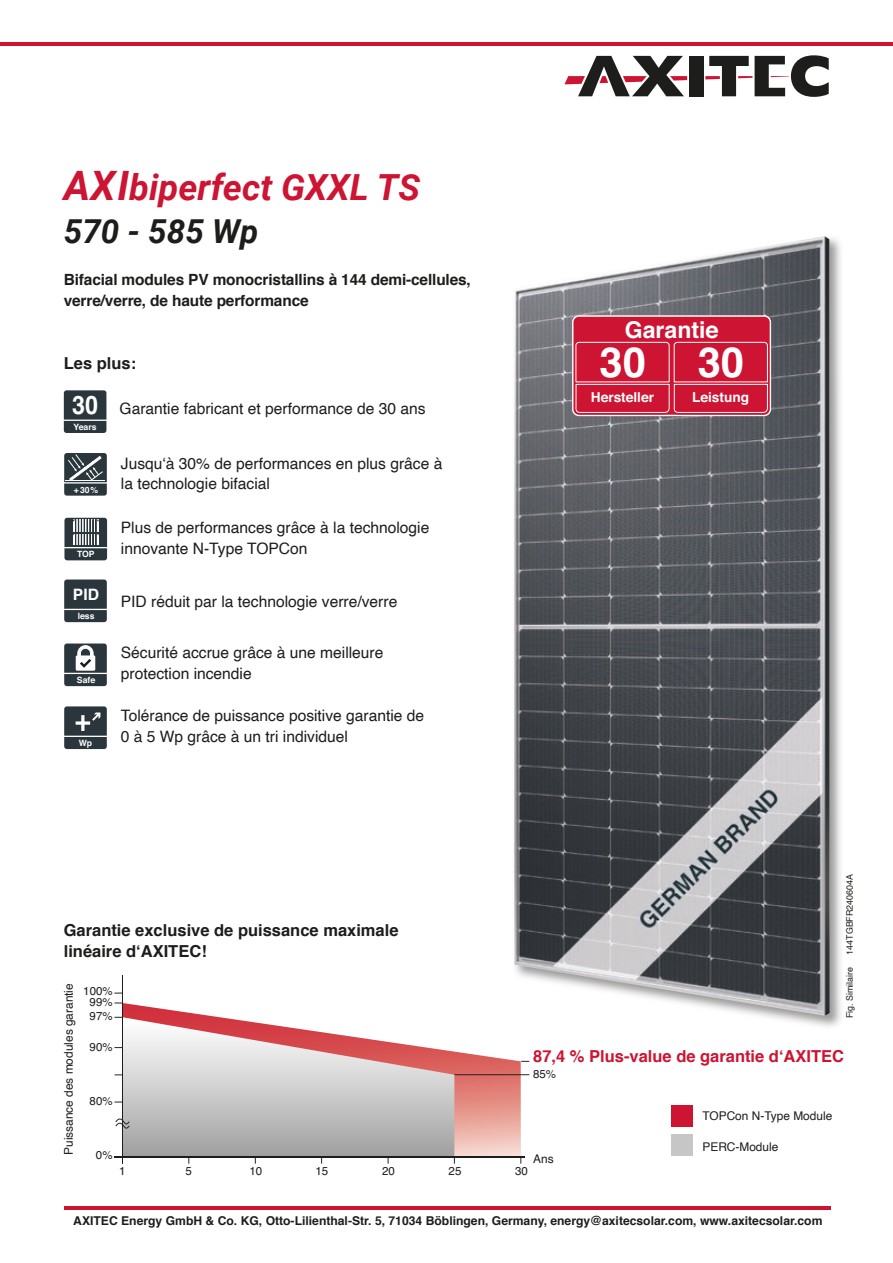
<style>
.page{position:relative;width:893px;height:1263px;background:#fff}
.page>*{position:absolute;margin:0;border:0;box-sizing:border-box;transform-origin:0 0}
.t1{font:700 41.7px "Helvetica";color:#fff}
.t2{font:italic 700 36px "Roboto";color:#cd1432}
.t3{font:italic 700 33px "Roboto";color:#1d1d1b}
.t4{font:700 25.65px "Helvetica";color:#fff;scale:.91 1}
.t5{font:700 23.1px "Helvetica";color:#fff}
.t6{font:700 16.5px/21px "Helvetica";color:#1d1d1b}
.t7{font:700 16.5px "Helvetica";color:#cd1432}
.t8{font:15.75px/20.2px "Helvetica";color:#1d1d1b}
.t9{font:700 15.6px "Helvetica";color:#fff}
.t10{font:700 15.45px/21px "Helvetica";letter-spacing:-.01em;color:#1d1d1b}
.t11{font:700 13.65px "Helvetica";color:#fff}
.t12{font:700 12.15px "Helvetica";color:#1d1d1b}
.t13{font:12px "Helvetica";color:#1d1d1b}
.t14{font:11.55px/10.9px "Helvetica";color:#1d1d1b;text-align:center}
.t15{font:9px "Helvetica";color:#1d1d1b}
.t16{font:700 8.7px "Helvetica";color:#fff}
.s1{font-size:40.5px}
</style>
<div class="page">
<hr style="left:64px;top:1207px;width:767px;height:3px;background:#cd1432">
<hr style="left:0;top:43px;width:893px;height:3px;background:#cd1432">
<div style="left:689px;top:56px;width:14px;height:40px;background:#1d1d1b"></div>
<svg style="left:564px;top:56px;width:123px;height:40px"></svg>
<svg style="left:705px;top:55px;width:124px;height:42px"></svg>
<svg style="left:123px;top:1003px;width:398px;height:153px"></svg>
<hr style="left:454px;top:1074px;width:75px;height:1px;background:#1d1d1b">
<svg style="left:123px;top:1017px;width:331px;height:139px;background:#cebdbd"></svg>
<hr style="left:122px;top:975px;width:1px;height:188px;background:#1d1d1b">
<hr style="left:115px;top:1156px;width:410px;height:1px;background:#1d1d1b">
<svg style="left:115px;top:1118px;width:15px;height:11px"></svg>
<div style="left:671px;top:1105px;width:21px;height:21px;background:#cd1432"></div>
<div style="left:671px;top:1135px;width:21px;height:21px;background:#c6c6c6"></div>
<img style="left:512px;top:238px;width:329px;height:791px">
<img style="left:514px;top:236px;width:316px;height:780px">
<div style="left:573px;top:316px;width:197px;height:99px;background:#cd1432;border-radius:6px"></div>
<div style="left:572px;top:315px;width:199px;height:101px;border:1px solid #fff;border-radius:6px"></div>
<svg style="left:574px;top:341px;width:195px;height:74px"></svg>
<svg style="left:64px;top:390px;width:42px;height:43px;background:#323e43"></svg>
<svg style="left:64px;top:706px;width:43px;height:43px;background:#434d51"></svg>
<svg style="left:64px;top:579px;width:43px;height:43px;background:#354045"></svg>
<svg style="left:64px;top:643px;width:43px;height:43px"></svg>
<svg style="left:64px;top:518px;width:43px;height:42px;background:#596266"></svg>
<svg style="left:64px;top:453px;width:43px;height:43px;background:#515b5f"></svg>
<hr style="left:66px;top:481px;width:39px;height:1px;background:#fff">
<h2 class="t2" style="left:64px;top:162px;width:358px"><span class="s1">AXI</span>biperfect GXXL TS</h2>
<h3 class="t3" style="left:64px;top:208px;width:196px">570 - 585 Wp</h3>
<p class="t10" style="left:64px;top:269px;width:409px">Bifacial modules PV monocristallins à 144 demi-cellules, verre/verre, de haute performance</p>
<p class="t6" style="left:64px;top:353px;width:74px">Les plus:</p>
<h3 class="t4" style="left:72px;top:384px;width:30px">30</h3>
<p class="t16" style="left:74px;top:420px;width:25px">Years</p>
<p class="t16" style="left:74px;top:482px;width:26px">+ 30%</p>
<p class="t16" style="left:77px;top:547px;width:19px">TOP</p>
<p class="t9" style="left:73px;top:582px;width:28px">PID</p>
<p class="t16" style="left:78px;top:609px;width:18px">less</p>
<p class="t16" style="left:77px;top:673px;width:20px">Safe</p>
<p class="t16" style="left:79px;top:736px;width:15px">Wp</p>
<p class="t8" style="left:120px;top:399px;width:307px">Garantie fabricant et performance de 30 ans</p>
<p class="t8" style="left:121px;top:454px;width:323px">Jusqu‘à 30% de performances en plus grâce à la technologie bifacial</p>
<p class="t8" style="left:121px;top:518px;width:310px">Plus de performances grâce à la technologie innovante N-Type TOPCon</p>
<p class="t8" style="left:121px;top:592px;width:278px">PID réduit par la technologie verre/verre</p>
<p class="t8" style="left:121px;top:643px;width:264px">Sécurité accrue grâce à une meilleure protection incendie</p>
<p class="t8" style="left:121px;top:706px;width:305px">Tolérance de puissance positive garantie de<br>0 à 5 Wp grâce à un tri individuel</p>
<h3 class="t5" style="left:625px;top:311px;width:95px">Garantie</h3>
<h1 class="t1" style="left:698px;top:329px;width:48px">30</h1>
<p class="t11" style="left:692px;top:387px;width:59px">Leistung</p>
<h1 class="t1" style="left:599px;top:329px;width:48px">30</h1>
<p class="t11" style="left:591px;top:387px;width:65px">Hersteller</p>
<p class="t6" style="left:64px;top:920px;width:336px">Garantie exclusive de puissance maximale linéaire d‘AXITEC!</p>
<p class="t14" style="left:83px;top:986px;width:31px">100%<br>99%</p>
<p class="t14" style="left:90px;top:1041px;width:25px">90%</p>
<p class="t13" style="left:59px;top:1155px;width:173px;rotate:-90deg">Puissance des modules garantie</p>
<p class="t14" style="left:90px;top:1011px;width:25px">97%</p>
<p class="t14" style="left:90px;top:1096px;width:25px">80%</p>
<p class="t14" style="left:96px;top:1150px;width:18px">0%</p>
<p class="t14" style="left:119px;top:1166px;width:8px">1</p>
<p class="t14" style="left:186px;top:1166px;width:8px">5</p>
<p class="t14" style="left:249px;top:1166px;width:14px">10</p>
<p class="t14" style="left:315px;top:1166px;width:14px">15</p>
<p class="t14" style="left:382px;top:1166px;width:14px">20</p>
<p class="t14" style="left:449px;top:1166px;width:14px">25</p>
<p class="t15" style="left:843px;top:955px;width:82px;rotate:-90deg">144TGBFR240604A</p>
<p class="t15" style="left:843px;top:1018px;width:53px;rotate:-90deg">Fig. Similaire</p>
<p class="t7" style="left:533px;top:1043px;width:312px">87,4 % Plus-value de garantie d‘AXITEC</p>
<p class="t14" style="left:533px;top:1068px;width:25px">85%</p>
<p class="t13" style="left:533px;top:1149px;width:22px">Ans</p>
<p class="t14" style="left:515px;top:1166px;width:14px">30</p>
<p class="t13" style="left:702px;top:1106px;width:131px">TOPCon N-Type Module</p>
<p class="t13" style="left:702px;top:1137px;width:77px">PERC-Module</p>
<p class="t12" style="left:73px;top:1211px;width:751px">AXITEC Energy GmbH &amp; Co. KG, Otto-Lilienthal-Str. 5, 71034 Böblingen, Germany, energy@axitecsolar.com, www.axitecsolar.com</p>
</div>
